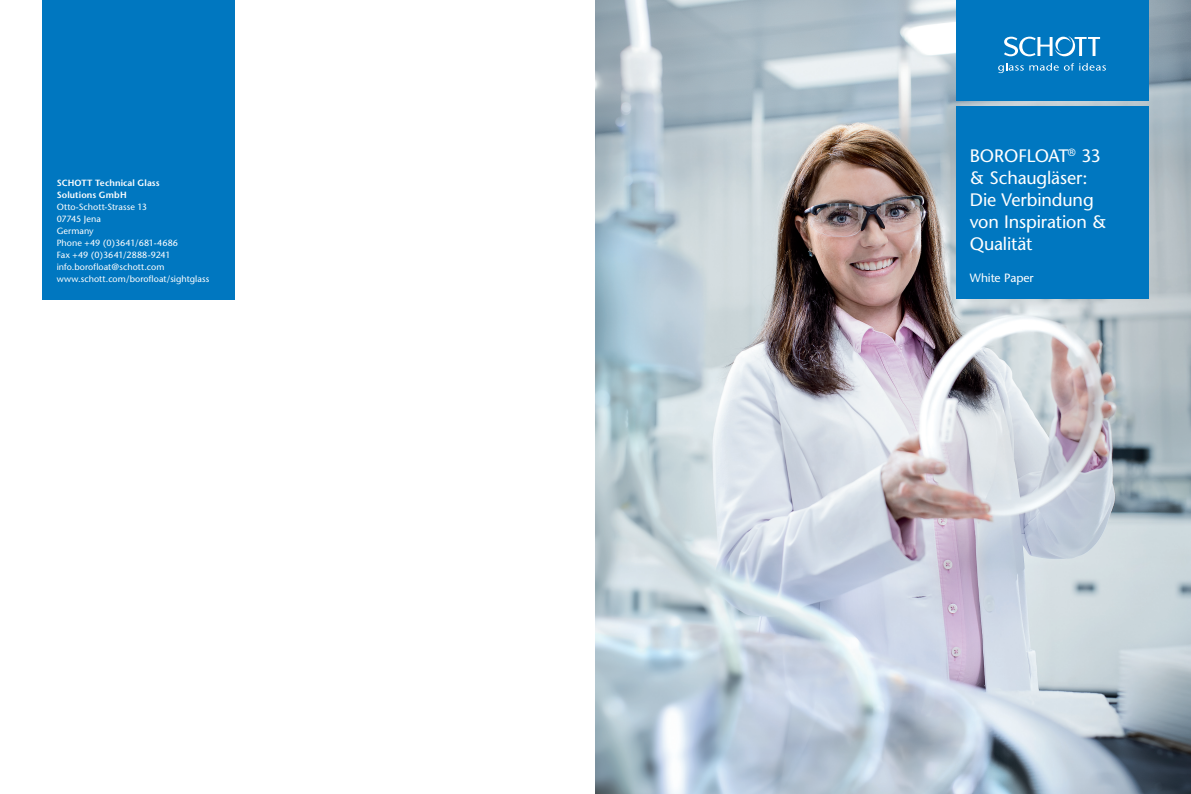
<style>
.page{position:relative;width:1191px;height:794px;background:#fff}
.page>*{position:absolute;margin:0;border:0;box-sizing:border-box;transform-origin:0 0}
.t1{font:18px/22px "Stone Sans";letter-spacing:-.01em;color:#fff}
.t2{font:12px "Stone Sans";letter-spacing:-.01em;color:#fff}
.t3{font:9px/12px "Stone Sans";letter-spacing:.005em;color:#fff}
.t4{font:600 9px/12px "Stone Sans";letter-spacing:.01em;color:#fff}
</style>
<div class="page">
<img style="left:595px;top:0;width:596px;height:794px">
<div style="left:43px;top:0;width:192px;height:299px;background:#0077c0"></div>
<div style="left:955px;top:0;width:193px;height:101px;background:#0077c0"></div>
<svg style="left:1004px;top:36px;width:96px;height:20px"></svg>
<svg style="left:998px;top:63px;width:25px;height:10px"></svg>
<svg style="left:1029px;top:63px;width:29px;height:8px"></svg>
<svg style="left:1064px;top:63px;width:42px;height:8px"></svg>
<div style="left:955px;top:106px;width:193px;height:193px;background:#0077c0"></div>
<p class="t4" style="left:57px;top:177px;width:104px">SCHOTT Technical Glass<br>Solutions GmbH</p>
<p class="t3" style="left:57px;top:201px;width:154px">Otto-Schott-Strasse 13<br>07745 Jena<br>Germany<br>Phone +49 (0)3641/681-4686<br>Fax +49 (0)3641/2888-9241 info.borofloat@schott.com www.schott.com/borofloat/sightglass</p>
<h1 class="t1" style="left:969px;top:145px;width:138px">BOROFLOAT<sup>®</sup> 33 &amp; Schaugläser:<br>Die Verbindung von Inspiration &amp;<br>Qualität</h1>
<h2 class="t2" style="left:969px;top:271px;width:65px">White Paper</h2>
</div>
